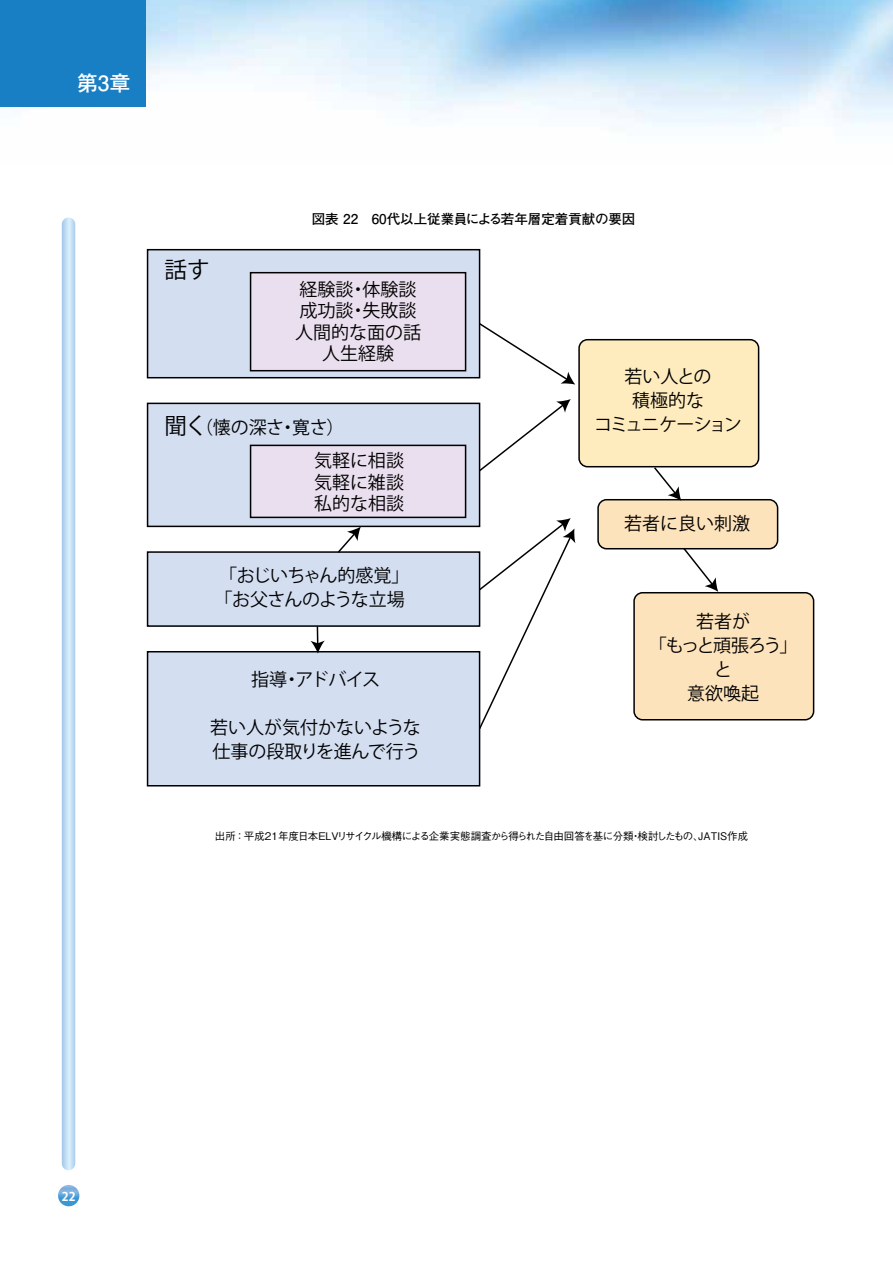
<style>
.page{position:relative;width:893px;height:1263px;background:#fff}
.page>*{position:absolute;margin:0;border:0;box-sizing:border-box;transform-origin:0 0}
.t1{font:22.5px "Koz Go Pro";color:#000}
.t2{font:700 21px "Futo Go B101 Pr 5";color:#fff}
.t3{font:18px/24px "Koz Go Pro";color:#000}
.t4{font:18px/24px "Koz Go Pro";letter-spacing:-.04em;color:#000}
.t5{font:18px/24px "Koz Go Pro";letter-spacing:-.05em;color:#000;text-align:center}
.t6{font:700 13.5px "Futo Go B101 Pr 5";color:#000}
.t7{font:700 12px "Koz Go Pro";color:#fff}
.t8{font:500 10.5px "Gothic BBB Pr 5";letter-spacing:-.04em;color:#000}
.s1{font-size:22.5px}
</style>
<div class="page">
<img style="left:145px;top:0;width:748px;height:127px">
<svg style="left:62px;top:217px;width:13px;height:953px;background:#c2ddf3"></svg>
<svg style="left:58px;top:1185px;width:21px;height:21px"></svg>
<div style="left:0;top:0;width:145px;height:107px;background:#187fc4"></div>
<div style="left:634px;top:593px;width:180px;height:127px;background:#fde3bb;border-radius:9px"></div>
<div style="left:633px;top:592px;width:181px;height:128px;border:2px solid #000;border-radius:9px"></div>
<div style="left:598px;top:500px;width:180px;height:49px;background:#fde3bb;border-radius:9px"></div>
<div style="left:597px;top:499px;width:181px;height:50px;border:2px solid #000;border-radius:9px"></div>
<div style="left:579px;top:340px;width:180px;height:127px;background:#feebbe;border-radius:9px"></div>
<div style="left:578px;top:339px;width:181px;height:128px;border:2px solid #000;border-radius:9px"></div>
<div style="left:148px;top:552px;width:332px;height:74px;background:#d3def1"></div>
<div style="left:147px;top:551px;width:333px;height:76px;border:2px solid #000"></div>
<div style="left:148px;top:652px;width:332px;height:134px;background:#d3def1"></div>
<div style="left:147px;top:651px;width:333px;height:135px;border:2px solid #000"></div>
<div style="left:148px;top:250px;width:332px;height:128px;background:#d3def1"></div>
<div style="left:147px;top:249px;width:333px;height:129px;border:2px solid #000"></div>
<div style="left:251px;top:273px;width:215px;height:98px;background:#eadfee"></div>
<div style="left:250px;top:272px;width:216px;height:99px;border:2px solid #000"></div>
<div style="left:148px;top:403px;width:332px;height:123px;background:#d3def1"></div>
<div style="left:147px;top:403px;width:333px;height:124px;border:2px solid #000"></div>
<div style="left:251px;top:445px;width:215px;height:72px;background:#eadfee"></div>
<div style="left:250px;top:445px;width:216px;height:73px;border:2px solid #000"></div>
<svg style="left:477px;top:518px;width:98px;height:213px"></svg>
<svg style="left:336px;top:527px;width:25px;height:27px"></svg>
<svg style="left:311px;top:626px;width:14px;height:27px"></svg>
<svg style="left:477px;top:399px;width:94px;height:74px"></svg>
<svg style="left:477px;top:322px;width:98px;height:63px"></svg>
<svg style="left:682px;top:546px;width:36px;height:46px"></svg>
<svg style="left:652px;top:466px;width:29px;height:35px"></svg>
<p class="t2" style="left:77px;top:66px;width:55px">第3章</p>
<p class="t1" style="left:165px;top:255px;width:46px">話す</p>
<p class="t6" style="left:312px;top:208px;width:325px">図表 22　60代以上従業員による若年層定着貢献の要因</p>
<p class="t3" style="left:295px;top:279px;width:127px;line-height:21.6px;text-align:center">経験談・体験談成功談・失敗談人間的な面の話人生経験</p>
<p class="t3" style="left:314px;top:412px;width:91px;line-height:32.8px;text-indent:-150px"><span class="s1">聞く</span>（懐の深さ・寛さ）<br>気軽に相談</p>
<p class="t3" style="left:314px;top:472px;width:92px;line-height:21.6px">気軽に雑談私的な相談</p>
<p class="t4" style="left:215px;top:564px;width:196px">「おじいちゃん的感覚」「お父さんのような立場</p>
<p class="t3" style="left:251px;top:668px;width:130px">指導・アドバイス</p>
<p class="t3" style="left:210px;top:716px;width:212px">若い人が気付かないような仕事の段取りを進んで行う</p>
<p class="t5" style="left:594px;top:365px;width:149px">若い人との<br>積極的な<br>コミュニケーション</p>
<p class="t3" style="left:624px;top:511px;width:127px">若者に良い刺激</p>
<p class="t3" style="left:649px;top:610px;width:150px;text-align:center">若者が<br>「もっと頑張ろう」と<br>意欲喚起</p>
<p class="t8" style="left:215px;top:827px;width:535px">出所：平成21年度日本ELVリサイクル機構による企業実態調査から得られた自由回答を基に分類・検討したもの、JATIS作成</p>
<p class="t7" style="left:62px;top:1188px;width:15px">22</p>
</div>
